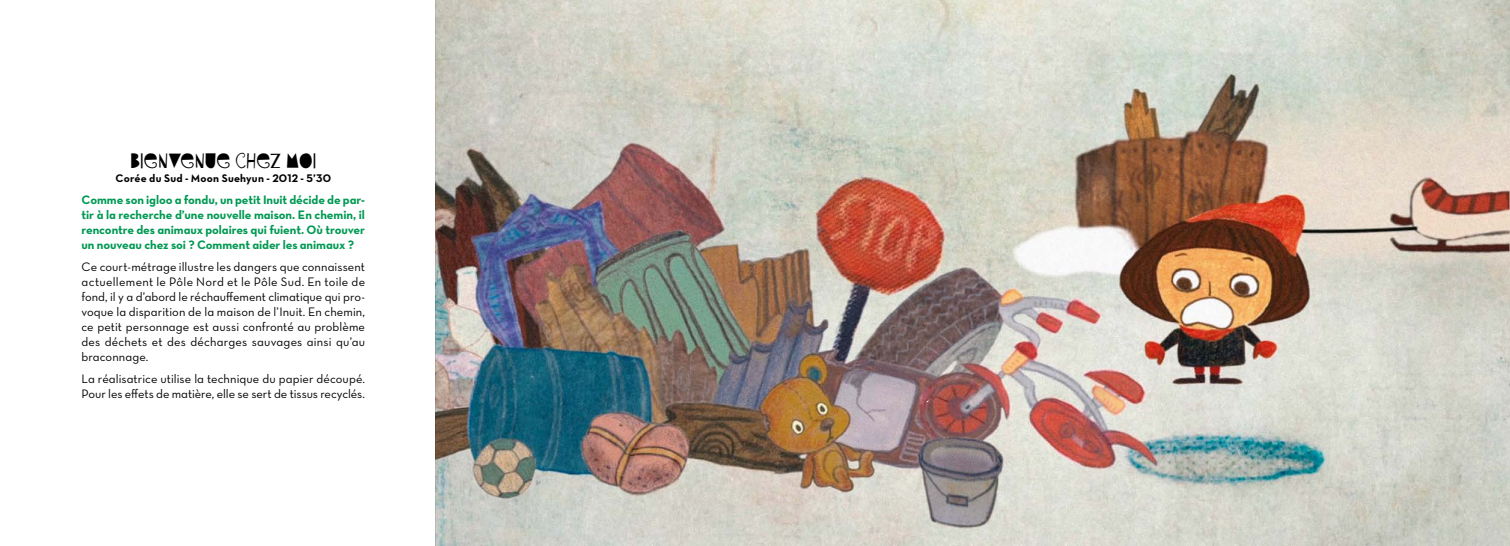
<style>
.page{position:relative;width:1510px;height:546px;background:#fff}
.page>*{position:absolute;margin:0;border:0;box-sizing:border-box;transform-origin:0 0}
.t1{font:18.75px "Sybil Green";letter-spacing:.005em;color:#000}
.t2{font:12.5px/15px "Neutra Text Book Alt";letter-spacing:.005em;color:#000;text-align:justify}
.t3{font:12.5px/15px "Neutra Text Bold Alt";letter-spacing:-.01em;color:#009953;text-align:justify}
.t4{font:11.25px "Neutra Text Bold Alt";letter-spacing:.02em;color:#000}
</style>
<div class="page">
<img style="left:436px;top:0;width:1073px;height:546px">
<h1 class="t1" style="left:130px;top:149px;width:187px">BIENVENUE CHEZ MOI</h1>
<p class="t4" style="left:116px;top:171px;width:217px">Corée du Sud - Moon Suehyun - 2012 - 5’30</p>
<p class="t3" style="left:81px;top:192px;width:285px">Comme son igloo a fondu, un petit Inuit décide de par&shy;tir à la recherche d’une nouvelle maison. En chemin, il rencontre des animaux polaires qui fuient. Où trouver un nouveau chez soi ? Comment aider les animaux ?</p>
<p class="t2" style="left:81px;top:259px;width:285px">Ce court-métrage illustre les dangers que connaissent actuellement le Pôle Nord et le Pôle Sud. En toile de fond, il y a d’abord le réchauffement climatique qui pro&shy;voque la disparition de la maison de l’Inuit. En chemin, ce petit personnage est aussi confronté au problème des déchets et des décharges sauvages ainsi qu’au braconnage.</p>
<p class="t2" style="left:81px;top:371px;width:285px">La réalisatrice utilise la technique du papier découpé.<br>Pour les effets de matière, elle se sert de tissus recyclés.</p>
</div>
